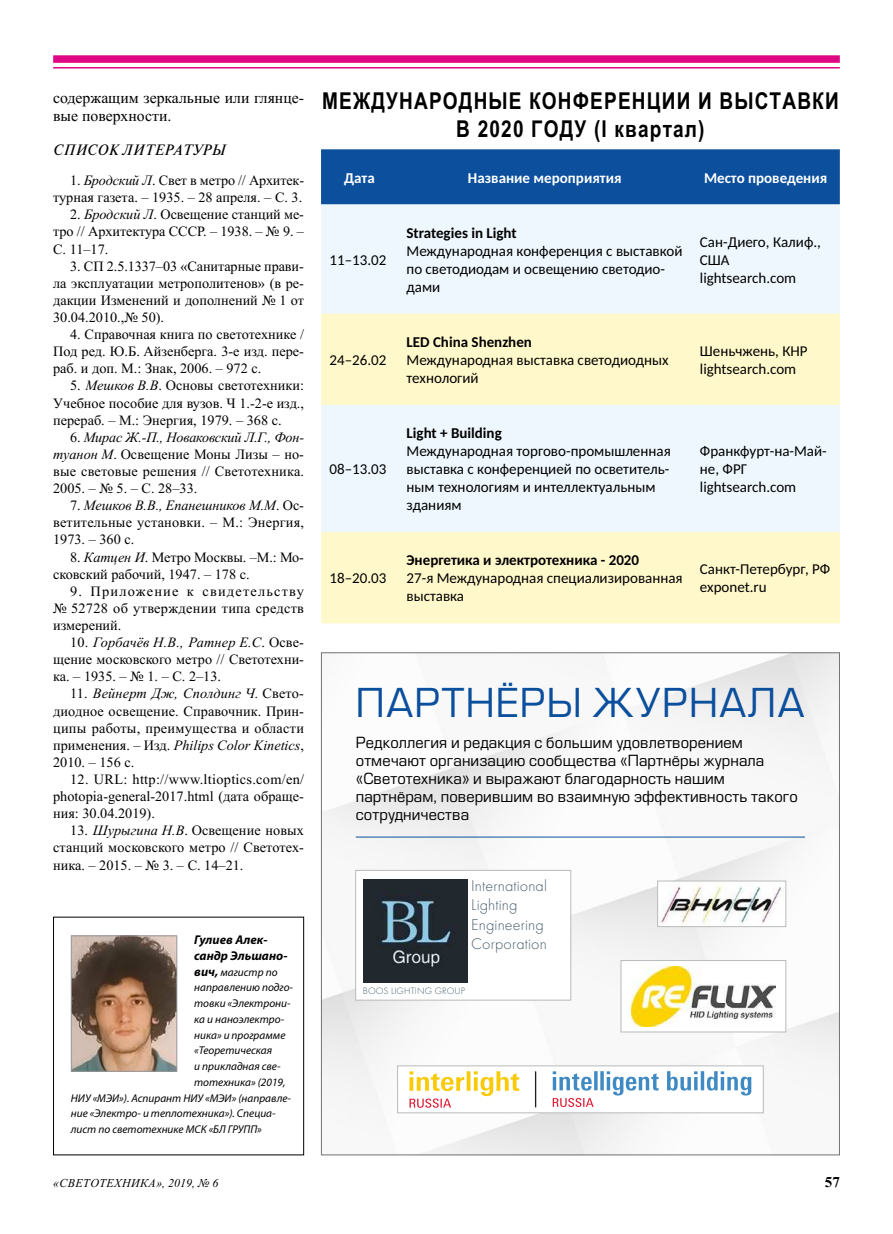
<style>
.page{position:relative;width:893px;height:1234px;background:#fff}
.page>*{position:absolute;margin:0;border:0;box-sizing:border-box;transform-origin:0 0}
.t1{font:38.85px "Europe";letter-spacing:.025em;color:#0b4f9d}
.t2{font:700 23.25px/27.9px "Arial Narrow";letter-spacing:.05em;color:#000;text-align:center}
.t3{font:16.05px/19.4px "Futura Light C";letter-spacing:.01em;color:#495e6b}
.t4{font:15.75px/17.2px "Times New Roman";color:#000}
.t5{font:15px/18px "Carlito";color:#000}
.t6{font:15px/18px "Europe";letter-spacing:.005em;color:#000}
.t7{font:700 15px "Carlito";color:#000}
.t8{font:700 15px "Carlito";color:#fff}
.t9{font:italic 15px "Newton";letter-spacing:.01em;color:#000}
.t10{font:700 15px "Times New Roman";color:#000}
.t11{font:14.25px/17.1px "Times New Roman";color:#000;text-align:justify}
.t12{font:italic 700 12.75px/15.8px "Myriad Pro";color:#000}
.t13{font:italic 12px "Times New Roman";letter-spacing:.035em;color:#000}
.t14{font:italic 11.25px "Myriad Pro";color:#000}
.t15{font:9.6px "Futura Light C";letter-spacing:.01em;color:#495e6b}
.s1{font-style:italic}
.s2{font-weight:700;font-size:12.75px}
</style>
<div class="page">
<div style="left:53px;top:55px;width:787px;height:8px;background:#e00785"></div>
<hr style="left:53px;top:67px;width:787px;height:1px;background:#e00785">
<div style="left:53px;top:916px;width:251px;height:238px;border:1px solid #000"></div>
<img style="left:73px;top:937px;width:102px;height:132px">
<div style="left:71px;top:935px;width:106px;height:136px;border:1px solid #989898"></div>
<hr style="left:356px;top:836px;width:449px;height:1px;background:#0b4f9d">
<img style="left:659px;top:882px;width:125px;height:42px">
<div style="left:657px;top:880px;width:129px;height:46px;border:1px solid #b9baba"></div>
<img style="left:631px;top:966px;width:144px;height:60px">
<div style="left:621px;top:960px;width:165px;height:71px;border:1px solid #b9baba"></div>
<div style="left:355px;top:869px;width:216px;height:131px;background:#fff;border:1px solid #b9baba"></div>
<img style="left:363px;top:879px;width:104px;height:103px">
<svg style="left:409px;top:1071px;width:110px;height:36px"></svg>
<svg style="left:667px;top:1071px;width:84px;height:24px"></svg>
<svg style="left:553px;top:1071px;width:106px;height:35px"></svg>
<hr style="left:535px;top:1071px;width:1px;height:35px;background:#221e1f">
<div style="left:397px;top:1065px;width:367px;height:47px;border:1px solid #b9baba"></div>
<div style="left:321px;top:149px;width:519px;height:55px;background:#0b4f9d"></div>
<div style="left:321px;top:204px;width:519px;height:109px;background:#edf7fd"></div>
<svg style="left:321px;top:313px;width:519px;height:310px;background:#f7f7df"></svg>
<p class="t4" style="left:53px;top:89px;width:252px">содержащим зеркальные или глянце‑ вые поверхности.</p>
<p class="t9" style="left:53px;top:140px;width:174px">СПИСОК ЛИТЕРАТУРЫ</p>
<p class="t11" style="left:53px;top:171px;width:252px;text-align:right">1. <span class="s1">Бродский Л</span>. Свет в метро // Архитек‑ турная газета. – 1935. – 28 апреля. – С. 3.</p>
<p class="t11" style="left:53px;top:205px;width:252px;text-indent:17px">2. <span class="s1">Бродский Л</span>. Освещение станций ме‑ тро // Архитектура СССР. – 1938. – № 9. – С. 11–17.</p>
<p class="t11" style="left:53px;top:257px;width:252px;text-indent:17px">3. СП 2.5.1337–03 «Санитарные прави‑ ла эксплуатации метрополитенов» (в ре‑ дакции Изменений и дополнений № 1 от 30.04.2010.,№ 50).</p>
<p class="t11" style="left:53px;top:325px;width:252px;text-indent:17px">4. Справочная книга по светотехнике / Под ред. Ю.Б. Айзенберга. 3-е изд. пере‑ раб. и доп. М.: Знак, 2006. – 972 с.</p>
<p class="t11" style="left:53px;top:376px;width:252px;text-indent:17px">5. <span class="s1">Мешков В.В</span>. Основы светотехники:<br>Учебное пособие для вузов. Ч 1.-2-е изд., перераб. – М.: Энергия, 1979. – 368 с.</p>
<p class="t11" style="left:53px;top:428px;width:252px;text-indent:17px">6. <span class="s1">Мирас Ж.-П., Новаковский Л.Г., Фон&shy;туанон М</span>. Освещение Моны Лизы – но‑ вые световые решения // Светотехника.<br>2005. – № 5. – С. 28–33.</p>
<p class="t11" style="left:53px;top:496px;width:252px;text-indent:17px">7. <span class="s1">Мешков В.В., Епанешников М.М</span>. Ос‑ ветительные установки. – М.: Энергия, 1973. – 360 с.</p>
<p class="t11" style="left:53px;top:547px;width:252px;text-indent:17px">8. <span class="s1">Катцен И</span>. Метро Москвы. –М.: Мо‑ сковский рабочий, 1947. – 178 с.</p>
<p class="t11" style="left:53px;top:582px;width:252px;text-indent:17px">9. Приложение к свидетельству № 52728 об утверждении типа средств измерений.</p>
<p class="t11" style="left:53px;top:633px;width:252px;text-indent:17px">10. <span class="s1">Горбачёв Н.В., Ратнер Е.С</span>. Осве‑ щение московского метро // Светотехни‑ ка. – 1935. – № 1. – С. 2–13.</p>
<p class="t11" style="left:53px;top:684px;width:252px;text-indent:17px">11. <span class="s1">Вейнерт Дж, Сполдинг Ч.</span> Свето‑ диодное освещение. Справочник. Прин‑ ципы работы, преимущества и области применения. – Изд. <span class="s1">Philips Color Kinetics</span>, 2010. – 156 c.</p>
<p class="t11" style="left:53px;top:770px;width:252px;text-indent:17px">12. URL: http://www.ltioptics.com/en/ photopia-general‑2017.html (дата обраще‑ ния: 30.04.2019).</p>
<p class="t11" style="left:53px;top:821px;width:252px;text-indent:17px">13. <span class="s1">Шурыгина Н.В</span>. Освещение новых станций московского метро // Светотех‑ ника. – 2015. – № 3. – С. 14–21.</p>
<p class="t12" style="left:194px;top:931px;width:95px">Гулиев Алек&shy;сандр Эльшано-</p>
<p class="t14" style="left:194px;top:964px;width:85px"><span class="s2">вич,</span> магистр по</p>
<p class="t14" style="left:194px;top:980px;width:100px">направлению подго-</p>
<p class="t14" style="left:194px;top:996px;width:98px">товки «Электрони-</p>
<p class="t14" style="left:194px;top:1011px;width:91px">ка и наноэлектро-</p>
<p class="t14" style="left:194px;top:1027px;width:93px">ника» и программе</p>
<p class="t14" style="left:194px;top:1043px;width:79px">«Теоретическая</p>
<p class="t14" style="left:194px;top:1059px;width:88px">и прикладная све-</p>
<p class="t14" style="left:194px;top:1074px;width:93px">тотехника» (2019,</p>
<p class="t14" style="left:71px;top:1090px;width:222px">НИУ «МЭИ»). Аспирант НИУ «МЭИ» (направле-</p>
<p class="t14" style="left:71px;top:1106px;width:206px">ние «Электро- и теплотехника»). Специа-</p>
<p class="t14" style="left:71px;top:1122px;width:192px">лист по светотехнике МСК «БЛ ГРУПП»</p>
<h2 class="t2" style="left:322px;top:85px;width:518px">МЕЖДУНАРОДНЫЕ КОНФЕРЕНЦИИ И ВЫСТАВКИ<br>В 2020 ГОДУ (I квартал)</h2>
<p class="t8" style="left:344px;top:167px;width:32px">Дата</p>
<p class="t8" style="left:468px;top:167px;width:155px">Название мероприятия</p>
<p class="t8" style="left:704px;top:167px;width:125px">Место проведения</p>
<p class="t5" style="left:330px;top:250px;width:58px">11–13.02</p>
<p class="t5" style="left:330px;top:350px;width:58px">24–26.02</p>
<p class="t5" style="left:330px;top:459px;width:58px">08–13.03</p>
<p class="t5" style="left:330px;top:568px;width:58px">18–20.03</p>
<p class="t7" style="left:406px;top:222px;width:112px">Strategies in Light</p>
<p class="t5" style="left:406px;top:241px;width:277px">Международная конференция с выставкой по светодиодам и освещению светодио&shy;дами</p>
<p class="t5" style="left:700px;top:232px;width:123px">Сан-Диего, Калиф.,<br>США lightsearch.com</p>
<p class="t7" style="left:406px;top:331px;width:127px">LED China Shenzhen</p>
<p class="t5" style="left:406px;top:350px;width:264px">Международная выставка светодиодных технологий</p>
<p class="t5" style="left:700px;top:341px;width:109px">Шеньчжень, КНР lightsearch.com</p>
<p class="t7" style="left:406px;top:423px;width:97px">Light + Building</p>
<p class="t5" style="left:406px;top:441px;width:266px">Международная торгово-промышленная выставка с конференцией по осветитель&shy;ным технологиям и интеллектуальным зданиям</p>
<p class="t5" style="left:700px;top:441px;width:128px">Франкфурт-на-Май&shy;не, ФРГ lightsearch.com</p>
<p class="t7" style="left:406px;top:550px;width:234px">Энергетика и электротехника - 2020</p>
<p class="t5" style="left:406px;top:568px;width:278px">27-я Международная специализированная выставка</p>
<p class="t5" style="left:700px;top:559px;width:132px">Санкт-Петербург, РФ exponet.ru</p>
<h1 class="t1" style="left:356px;top:680px;width:451px">ПАРТНЁРЫ ЖУРНАЛА</h1>
<p class="t6" style="left:356px;top:733px;width:444px">Редколлегия и редакция с большим удовлетворением отмечают организацию сообщества «Партнёры журнала «Светотехника» и выражают благодарность нашим партнёрам, поверившим во взаимную эффективность такого сотрудничества</p>
<p class="t3" style="left:471px;top:876px;width:77px">International<br>Lighting<br>Engineering<br>Corporation</p>
<p class="t15" style="left:363px;top:985px;width:104px">BOOS LIGHTING GROUP</p>
<p class="t13" style="left:53px;top:1174px;width:167px">«СВЕТОТЕХНИКА», 2019, № 6</p>
<p class="t10" style="left:825px;top:1170px;width:16px">57</p>
</div>
